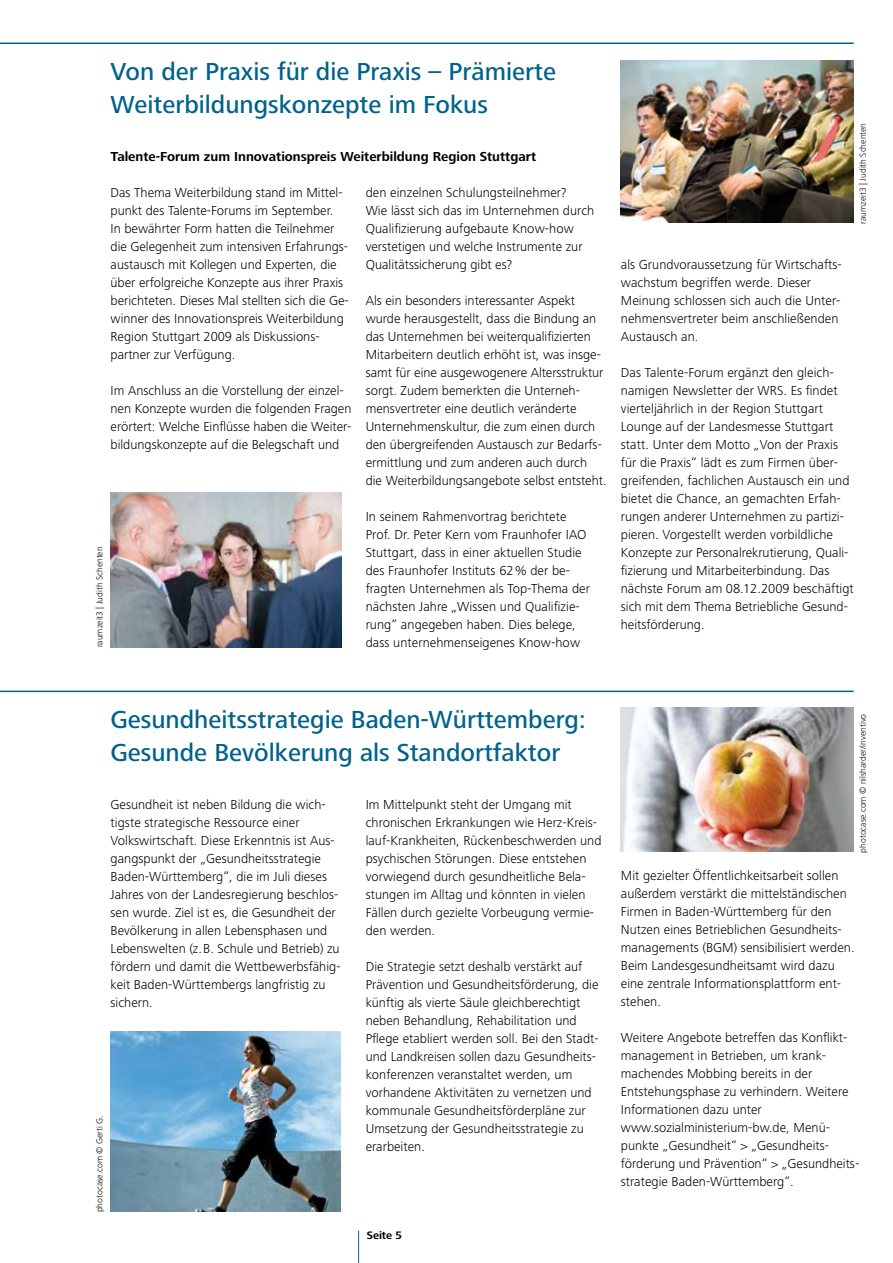
<style>
.page{position:relative;width:893px;height:1263px;background:#fff}
.page>*{position:absolute;margin:0;border:0;box-sizing:border-box;transform-origin:0 0}
.t1{font:500 25.5px/33px "Frutiger Next LT";color:#00628c}
.t2{font:300 13.5px/18px "Frutiger Next LT";color:#000}
.t3{font:700 13.5px "Frutiger Next LT";color:#000}
.t4{font:700 11.25px "Frutiger Next LT";color:#000}
.t5{font:300 9px "Frutiger Next LT";color:#000}
</style>
<div class="page">
<hr style="left:358px;top:1231px;width:1px;height:32px;background:#00628c">
<hr style="left:0;top:43px;width:854px;height:1px;background:#00628c">
<hr style="left:0;top:691px;width:854px;height:1px;background:#00628c">
<img style="left:621px;top:60px;width:233px;height:162px">
<img style="left:111px;top:493px;width:230px;height:154px">
<img style="left:111px;top:1032px;width:229px;height:180px">
<img style="left:621px;top:708px;width:233px;height:144px">
<h1 class="t1" style="left:111px;top:55px;width:447px">Von der Praxis für die Praxis – Prämierte<br>Weiterbildungskonzepte im Fokus</h1>
<p class="t3" style="left:111px;top:149px;width:427px">Talente-Forum zum Innovationspreis Weiterbildung Region Stuttgart</p>
<p class="t2" style="left:111px;top:184px;width:240px">Das Thema Weiterbildung stand im Mittel&shy;punkt des Talente-Forums im September.<br>In bewährter Form hatten die Teilnehmer die Gelegenheit zum intensiven Erfahrungs&shy;austausch mit Kollegen und Experten, die über erfolgreiche Konzepte aus ihrer Praxis berichteten. Dieses Mal stellten sich die Ge&shy;winner des Innovationspreis Weiterbildung Region Stuttgart 2009 als Diskussions&shy;partner zur Verfügung.</p>
<p class="t2" style="left:111px;top:381px;width:242px">Im Anschluss an die Vorstellung der einzel&shy;nen Konzepte wurden die folgenden Fragen erörtert: Welche Einflüsse haben die Weiter&shy;bildungskonzepte auf die Belegschaft und</p>
<p class="t5" style="left:95px;top:647px;width:102px;rotate:-90deg">raumzeit3 | Judith Schenten</p>
<p class="t2" style="left:366px;top:183px;width:230px">den einzelnen Schulungsteilnehmer?<br>Wie lässt sich das im Unternehmen durch Qualifizierung aufgebaute Know-how verstetigen und welche Instrumente zur Qualitätssicherung gibt es?</p>
<p class="t2" style="left:366px;top:291px;width:242px">Als ein besonders interessanter Aspekt wurde herausgestellt, dass die Bindung an das Unternehmen bei weiterqualifizierten Mitarbeitern deutlich erhöht ist, was insge&shy;samt für eine ausgewogenere Altersstruktur sorgt. Zudem bemerkten die Unterneh&shy;mensvertreter eine deutlich veränderte Unternehmenskultur, die zum einen durch den übergreifenden Austausch zur Bedarfs&shy;ermittlung und zum anderen auch durch die Weiterbildungsangebote selbst entsteht.</p>
<p class="t2" style="left:366px;top:507px;width:226px">In seinem Rahmenvortrag berichtete Prof. Dr. Peter Kern vom Fraunhofer IAO Stuttgart, dass in einer aktuellen Studie des Fraunhofer Instituts 62% der be&shy;fragten Unternehmen als Top-Thema der nächsten Jahre „Wissen und Qualifizie&shy;rung“ angegeben haben. Dies belege, dass unternehmenseigenes Know-how</p>
<p class="t5" style="left:858px;top:224px;width:102px;rotate:-90deg">raumzeit3 | Judith Schenten</p>
<p class="t2" style="left:621px;top:255px;width:223px">als Grundvoraussetzung für Wirtschafts&shy;wachstum begriffen werde. Dieser Meinung schlossen sich auch die Unter&shy;nehmensvertreter beim anschließenden Austausch an.</p>
<p class="t2" style="left:621px;top:363px;width:234px">Das Talente-Forum ergänzt den gleich&shy;namigen Newsletter der WRS. Es findet vierteljährlich in der Region Stuttgart Lounge auf der Landesmesse Stuttgart statt. Unter dem Motto „Von der Praxis für die Praxis“ lädt es zum Firmen über&shy;greifenden, fachlichen Austausch ein und bietet die Chance, an gemachten Erfah&shy;rungen anderer Unternehmen zu partizi&shy;pieren. Vorgestellt werden vorbildliche Konzepte zur Personalrekrutierung, Quali&shy;fizierung und Mitarbeiterbindung. Das nächste Forum am 08.12.2009 beschäftigt sich mit dem Thema Betriebliche Gesund&shy;heitsförderung.</p>
<h1 class="t1" style="left:111px;top:703px;width:477px">Gesundheitsstrategie Baden-Württemberg:<br>Gesunde Bevölkerung als Standortfaktor</h1>
<p class="t2" style="left:111px;top:795px;width:232px">Gesundheit ist neben Bildung die wich&shy;tigste strategische Ressource einer Volkswirtschaft. Diese Erkenntnis ist Aus&shy;gangspunkt der „Gesundheitsstrategie Baden-Württemberg“, die im Juli dieses Jahres von der Landesregierung beschlos&shy;sen wurde. Ziel ist es, die Gesundheit der Bevölkerung in allen Lebensphasen und Lebenswelten (z.B. Schule und Betrieb) zu fördern und damit die Wettbewerbsfähig&shy;keit Baden-Württembergs langfristig zu sichern.</p>
<p class="t5" style="left:94px;top:1212px;width:98px;rotate:-90deg">photocase.com © Gerti G.</p>
<p class="t2" style="left:366px;top:795px;width:237px">Im Mittelpunkt steht der Umgang mit chronischen Erkrankungen wie Herz-Kreis&shy;lauf-Krankheiten, Rückenbeschwerden und psychischen Störungen. Diese entstehen vorwiegend durch gesundheitliche Bela&shy;stungen im Alltag und könnten in vielen Fällen durch gezielte Vorbeugung vermie&shy;den werden.</p>
<p class="t2" style="left:366px;top:957px;width:235px">Die Strategie setzt deshalb verstärkt auf Prävention und Gesundheitsförderung, die künftig als vierte Säule gleichberechtigt neben Behandlung, Rehabilitation und Pflege etabliert werden soll. Bei den Stadt&shy;und Landkreisen sollen dazu Gesundheits&shy;konferenzen veranstaltet werden, um vorhandene Aktivitäten zu vernetzen und kommunale Gesundheitsförderpläne zur Umsetzung der Gesundheitsstrategie zu erarbeiten.</p>
<p class="t4" style="left:367px;top:1229px;width:37px">Seite 5</p>
<p class="t5" style="left:858px;top:853px;width:140px;rotate:-90deg">photocase.com © nilsharder/inventivo</p>
<p class="t2" style="left:621px;top:866px;width:235px">Mit gezielter Öffentlichkeitsarbeit sollen außerdem verstärkt die mittelständischen Firmen in Baden-Württemberg für den Nutzen eines Betrieblichen Gesundheits&shy;managements (BGM) sensibilisiert werden.<br>Beim Landesgesundheitsamt wird dazu eine zentrale Informationsplattform ent&shy;stehen.</p>
<p class="t2" style="left:621px;top:1028px;width:240px">Weitere Angebote betreffen das Konflikt&shy;management in Betrieben, um krank&shy;machendes Mobbing bereits in der Entstehungsphase zu verhindern. Weitere Informationen dazu unter www.sozialministerium-bw.de, Menü&shy;punkte „Gesundheit“ &gt; „Gesundheits&shy;förderung und Prävention“ &gt; „Gesundheits&shy;strategie Baden-Württemberg“.</p>
</div>
